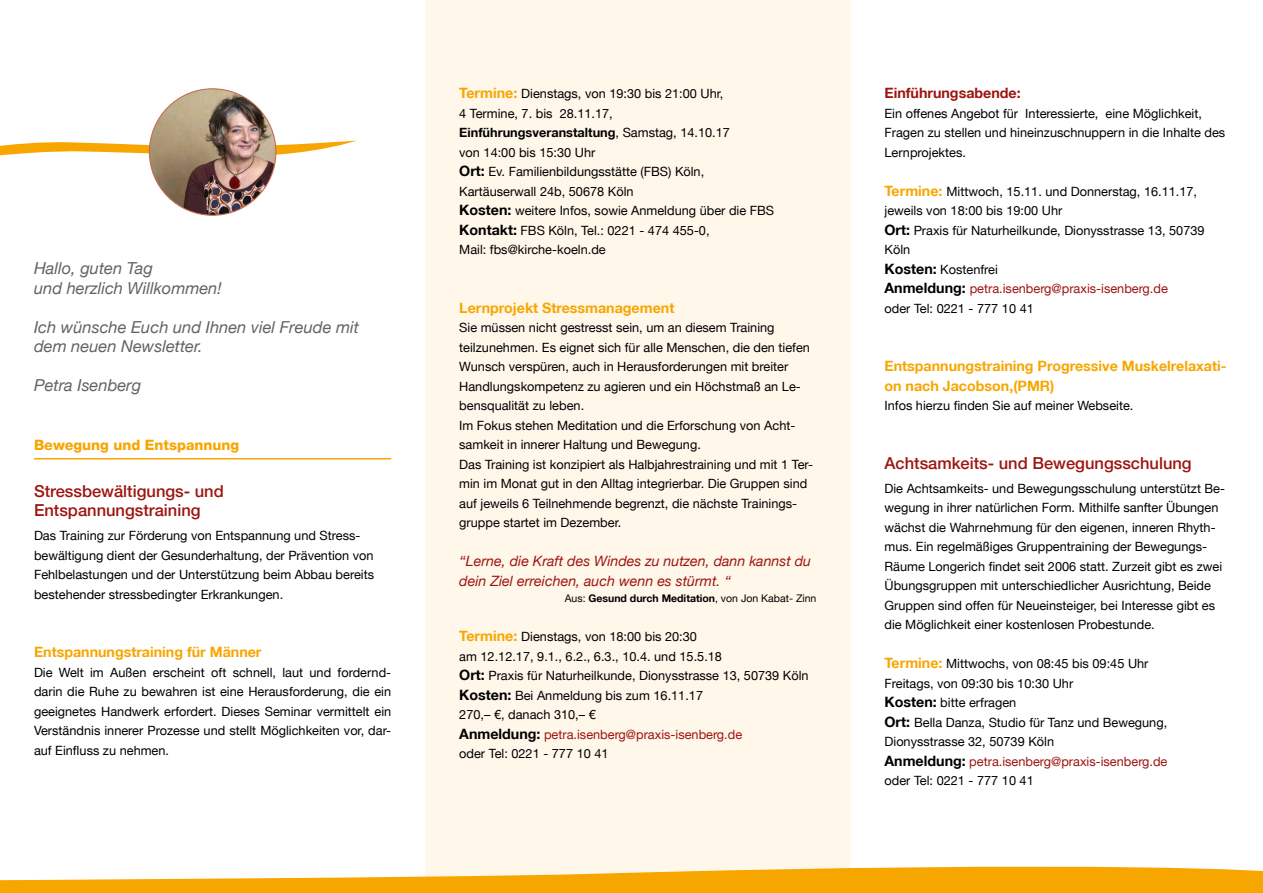
<style>
.page{position:relative;width:1263px;height:893px;background:#fff}
.page>*{position:absolute;margin:0;border:0;box-sizing:border-box;transform-origin:0 0}
.t1{font:italic 16.5px/19.5px "Helvetica Neue LT";color:#646363}
.t2{font:500 16.5px/19.2px "Helvetica Neue LT";color:#9e1510}
.t3{font:700 14.25px/19.5px "Helvetica Neue LT";color:#f7a600}
.t4{font:italic 14.25px/19.5px "Helvetica Neue LT";color:#9e1510}
.t5{font:800 14.25px "Helvetica Neue LT";color:#f7a600}
.t6{font:700 14.25px "Helvetica Neue LT";color:#9e1510}
.t7{font:12.75px/19.5px "Helvetica Neue LT";color:#000}
.t8{font:10.5px "Helvetica Neue LT";color:#000}
.s1{font-weight:700;font-size:14.25px;color:#f7a600}
.s2{font-weight:700}
.s3{font-weight:700;font-size:14.25px}
.s4{color:#9e1510}
</style>
<div class="page">
<div style="left:425px;top:0;width:425px;height:893px;background:#fff7ea"></div>
<svg style="left:0;top:141px;width:356px;height:16px"></svg>
<img style="left:149px;top:89px;width:127px;height:126px">
<svg style="left:0;top:859px;width:1263px;height:34px"></svg>
<hr style="left:34px;top:458px;width:357px;height:1px;background:#f7a600">
<p class="t1" style="left:34px;top:258px;width:189px">Hallo, guten Tag<br>und herzlich Willkommen!</p>
<p class="t1" style="left:34px;top:317px;width:326px">Ich wünsche Euch und Ihnen viel Freude mit dem neuen Newsletter.</p>
<p class="t1" style="left:34px;top:375px;width:109px">Petra Isenberg</p>
<p class="t5" style="left:34px;top:436px;width:207px">Bewegung und Entspannung</p>
<p class="t2" style="left:34px;top:481px;width:191px">Stressbewältigungs- und<br>Entspannungstraining</p>
<p class="t7" style="left:34px;top:526px;width:342px">Das Training zur Förderung von Entspannung und Stress&shy;bewältigung dient der Gesunderhaltung, der Prävention von Fehlbelastungen und der Unterstützung beim Abbau bereits bestehender stressbedingter Erkrankungen.</p>
<p class="t3" style="left:34px;top:642px;width:229px">Entspannungstraining für Männer</p>
<p class="t7" style="left:34px;top:662px;width:359px;text-align:justify">Die Welt im Außen erscheint oft schnell, laut und fordernd&shy;darin die Ruhe zu bewahren ist eine Herausforderung, die ein geeignetes Handwerk erfordert. Dieses Seminar vermittelt ein Verständnis innerer Prozesse und stellt Möglichkeiten vor, dar&shy;auf Einfluss zu nehmen.</p>
<p class="t7" style="left:459px;top:84px;width:316px"><span class="s1">Termine:</span> Dienstags, von 19:30 bis 21:00 Uhr,<br>4 Termine, 7. bis 28.11.17, <span class="s2">Einführungsveranstaltung</span>, Samstag, 14.10.17<br>von 14:00 bis 15:30 Uhr<br><span class="s3">Ort:</span> Ev. Familienbildungsstätte (FBS) Köln, Kartäuserwall 24b, 50678 Köln<br><span class="s3">Kosten:</span> weitere Infos, sowie Anmeldung über die FBS <span class="s3">Kontakt:</span> FBS Köln, Tel.: 0221 - 474 455-0,<br>Mail: fbs@kirche-koeln.de</p>
<p class="t3" style="left:459px;top:298px;width:217px">Lernprojekt Stressmanagement</p>
<p class="t7" style="left:459px;top:318px;width:355px">Sie müssen nicht gestresst sein, um an diesem Training teilzunehmen. Es eignet sich für alle Menschen, die den tiefen Wunsch verspüren, auch in Herausforderungen mit breiter Handlungskompetenz zu agieren und ein Höchstmaß an Le&shy;bensqualität zu leben.<br>Im Fokus stehen Meditation und die Erforschung von Acht&shy;samkeit in innerer Haltung und Bewegung.<br>Das Training ist konzipiert als Halbjahrestraining und mit 1 Ter&shy;min im Monat gut in den Alltag integrierbar. Die Gruppen sind auf jeweils 6 Teilnehmende begrenzt, die nächste Trainings&shy;gruppe startet im Dezember.</p>
<p class="t4" style="left:459px;top:551px;width:353px">‘‘Lerne, die Kraft des Windes zu nutzen, dann kannst du dein Ziel erreichen, auch wenn es stürmt. ‘‘</p>
<p class="t8" style="left:565px;top:592px;width:253px">Aus: <span class="s2">Gesund durch Meditation</span>, von Jon Kabat- Zinn</p>
<p class="t7" style="left:459px;top:627px;width:351px"><span class="s1">Termine:</span> Dienstags, von 18:00 bis 20:30<br>am 12.12.17, 9.1., 6.2., 6.3., 10.4. und 15.5.18<br><span class="s3">Ort:</span> Praxis für Naturheilkunde, Dionysstrasse 13, 50739 Köln <span class="s3">Kosten:</span> Bei Anmeldung bis zum 16.11.17<br>270,– €, danach 310,– €<br><span class="s3">Anmeldung:</span> <span class="s4">petra.isenberg@praxis-isenberg.de<br></span>oder Tel: 0221 - 777 10 41</p>
<p class="t6" style="left:884px;top:85px;width:138px">Einführungsabende:</p>
<p class="t7" style="left:884px;top:103px;width:342px">Ein offenes Angebot für Interessierte, eine Möglichkeit,<br>Fragen zu stellen und hineinzuschnuppern in die Inhalte des<br>Lernprojektes.</p>
<p class="t7" style="left:884px;top:181px;width:322px"><span class="s1">Termine:</span> Mittwoch, 15.11. und Donnerstag, 16.11.17, jeweils von 18:00 bis 19:00 Uhr<br><span class="s3">Ort:</span> Praxis für Naturheilkunde, Dionysstrasse 13, 50739<br>Köln<br><span class="s3">Kosten:</span> Kostenfrei<br><span class="s3">Anmeldung:</span> <span class="s4">petra.isenberg@praxis-isenberg.de<br></span>oder Tel: 0221 - 777 10 41</p>
<p class="t3" style="left:884px;top:356px;width:343px">Entspannungstraining Progressive Muskelrelaxati&shy;on nach Jacobson,(PMR)</p>
<p class="t7" style="left:884px;top:396px;width:250px">Infos hierzu finden Sie auf meiner Webseite.</p>
<p class="t2" style="left:884px;top:453px;width:309px">Achtsamkeits- und Bewegungsschulung</p>
<p class="t7" style="left:884px;top:478px;width:342px">Die Achtsamkeits- und Bewegungsschulung unterstützt Be&shy;wegung in ihrer natürlichen Form. Mithilfe sanfter Übungen wächst die Wahrnehmung für den eigenen, inneren Rhyth&shy;mus. Ein regelmäßiges Gruppentraining der Bewegungs-Räume Longerich findet seit 2006 statt. Zurzeit gibt es zwei Übungsgruppen mit unterschiedlicher Ausrichtung, Beide Gruppen sind offen für Neueinsteiger, bei Interesse gibt es die Möglichkeit einer kostenlosen Probestunde.</p>
<p class="t7" style="left:884px;top:654px;width:284px"><span class="s1">Termine:</span> Mittwochs, von 08:45 bis 09:45 Uhr Freitags, von 09:30 bis 10:30 Uhr<br><span class="s3">Kosten:</span> bitte erfragen<br><span class="s3">Ort:</span> Bella Danza, Studio für Tanz und Bewegung, Dionysstrasse 32, 50739 Köln<br><span class="s3">Anmeldung:</span> <span class="s4">petra.isenberg@praxis-isenberg.de </span>oder Tel: 0221 - 777 10 41</p>
</div>
